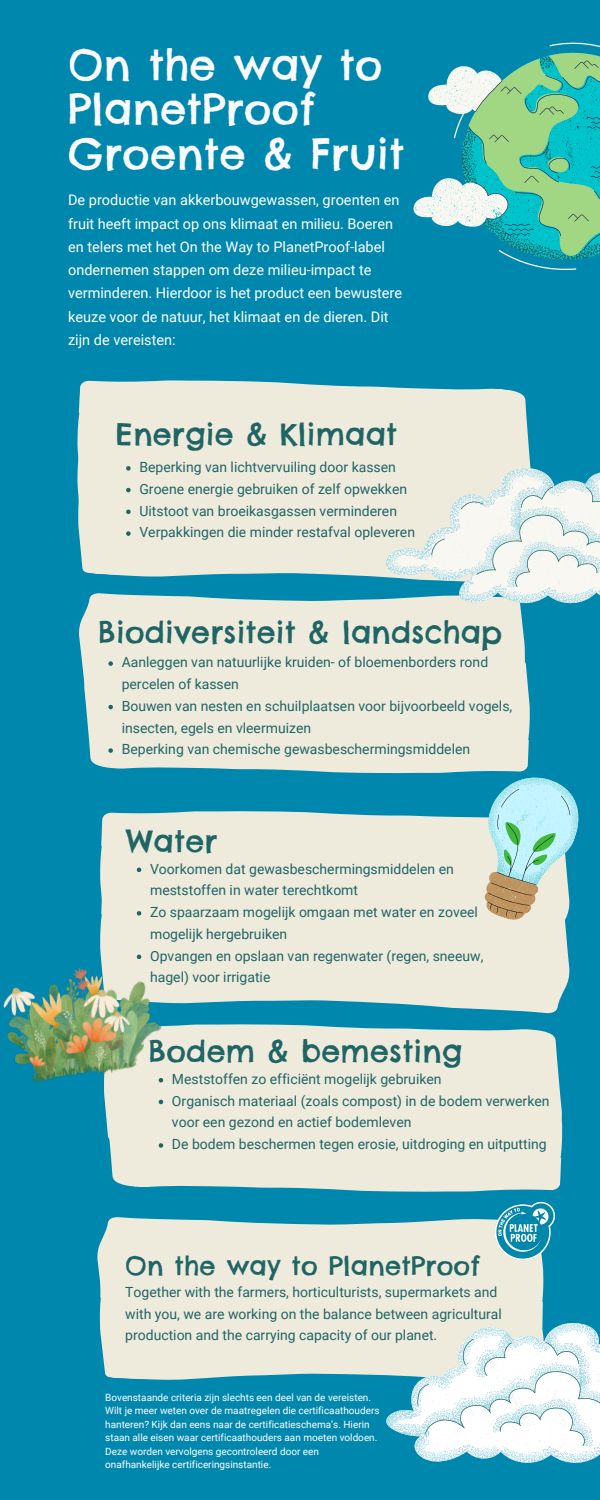
<style>
.page{position:relative;width:600px;height:1500px;background:#0087ae}
.page>*{position:absolute;margin:0;border:0;box-sizing:border-box;transform-origin:0 0}
.t1{font:41.9px/44.2px "Chelsea Market";letter-spacing:.01em;color:#f9fafd}
.t2{font:30px "Chelsea Market";letter-spacing:.01em;color:#1f6566}
.t3{font:25.6px "Chelsea Market";letter-spacing:.01em;color:#1f6566}
.t4{font:14.5px/23.2px "Roboto";color:#fff}
.t5{font:14px/21.8px "Roboto";color:#1f6566}
.t6{font:10px/13.5px "Roboto";color:#fff}
</style>
<div class="page">
<svg style="left:101px;top:811px;width:359px;height:38px;background:#dfe4d8"></svg>
<svg style="left:89px;top:741px;width:440px;height:33px;background:#d5e0d7"></svg>
<svg style="left:79px;top:571px;width:451px;height:170px;background:#d2dfd6"></svg>
<svg style="left:113px;top:1178px;width:448px;height:14px;fill:#efebdc"></svg>
<div style="left:104px;top:1037px;width:459px;height:141px;background:#efebdc"></div>
<svg style="left:100px;top:849px;width:470px;height:188px;background:#ceddd5"></svg>
<svg style="left:103px;top:1217px;width:392px;height:19px;fill:#efebdc"></svg>
<div style="left:97px;top:1236px;width:447px;height:144px;background:#efebdc"></div>
<svg style="left:80px;top:380px;width:427px;height:10px;fill:#efebdc"></svg>
<div style="left:77px;top:390px;width:454px;height:180px;background:#efebdc"></div>
<svg style="left:413px;top:42px;width:187px;height:228px"></svg>
<svg style="left:414px;top:50px;width:186px;height:212px"></svg>
<svg style="left:462px;top:53px;width:138px;height:207px;background:#5cc2a6"></svg>
<svg style="left:386px;top:1323px;width:214px;height:140px;background:#d4e8eb"></svg>
<svg style="left:386px;top:468px;width:214px;height:135px;background:#d6e5e3"></svg>
<svg style="left:460px;top:764px;width:119px;height:167px"></svg>
<svg style="left:137px;top:868px;width:4px;height:4px"></svg>
<svg style="left:137px;top:911px;width:4px;height:5px"></svg>
<svg style="left:137px;top:955px;width:4px;height:3px"></svg>
<img style="left:495px;top:1201px;width:60px;height:60px">
<img style="left:3px;top:958px;width:163px;height:128px">
<svg style="left:159px;top:1078px;width:4px;height:4px"></svg>
<svg style="left:159px;top:1100px;width:4px;height:4px"></svg>
<svg style="left:159px;top:1143px;width:4px;height:5px"></svg>
<svg style="left:126px;top:466px;width:5px;height:5px"></svg>
<svg style="left:126px;top:488px;width:5px;height:4px"></svg>
<svg style="left:126px;top:510px;width:5px;height:4px"></svg>
<svg style="left:126px;top:531px;width:5px;height:5px"></svg>
<svg style="left:108px;top:661px;width:5px;height:5px"></svg>
<svg style="left:108px;top:705px;width:5px;height:4px"></svg>
<svg style="left:108px;top:748px;width:5px;height:5px"></svg>
<p class="t1" style="left:68px;top:43px;width:338px">On the way to<br>PlanetProof<br>Groente &amp; Fruit</p>
<p class="t4" style="left:68px;top:189px;width:336px">De productie van akkerbouwgewassen, groenten en fruit heeft impact op ons klimaat en milieu. Boeren en telers met het On the Way to PlanetProof-label ondernemen stappen om deze milieu-impact te verminderen. Hierdoor is het product een bewustere keuze voor de natuur, het klimaat en de dieren. Dit zijn de vereisten:</p>
<p class="t2" style="left:116px;top:414px;width:283px">Energie &amp; Klimaat</p>
<p class="t5" style="left:139px;top:456px;width:258px">Beperking van lichtvervuiling door kassen</p>
<p class="t5" style="left:139px;top:478px;width:269px">Groene energie gebruiken of zelf opwekken</p>
<p class="t5" style="left:139px;top:500px;width:259px">Uitstoot van broeikasgassen verminderen</p>
<p class="t5" style="left:139px;top:522px;width:277px">Verpakkingen die minder restafval opleveren</p>
<p class="t2" style="left:98px;top:612px;width:406px">Biodiversiteit &amp; landschap</p>
<h2 class="t5" style="left:122px;top:652px;width:368px">Aanleggen van natuurlijke kruiden- of bloemenborders rond percelen of kassen</h2>
<p class="t5" style="left:122px;top:695px;width:392px">Bouwen van nesten en schuilplaatsen voor bijvoorbeeld vogels, insecten, egels en vleermuizen</p>
<p class="t5" style="left:122px;top:739px;width:350px">Beperking van chemische gewasbeschermingsmiddelen</p>
<p class="t2" style="left:126px;top:822px;width:93px">Water</p>
<h1 class="t5" style="left:150px;top:858px;width:305px">Voorkomen dat gewasbeschermingsmiddelen en meststoffen in water terechtkomt</h1>
<p class="t5" style="left:150px;top:901px;width:329px">Zo spaarzaam mogelijk omgaan met water en zoveel mogelijk hergebruiken</p>
<h4 class="t5" style="left:150px;top:945px;width:335px">Opvangen en opslaan van regenwater (regen, sneeuw, hagel) voor irrigatie</h4>
<p class="t2" style="left:148px;top:1032px;width:316px">Bodem &amp; bemesting</p>
<h2 class="t5" style="left:172px;top:1068px;width:271px">Meststoffen zo efficiënt mogelijk gebruiken</h2>
<p class="t5" style="left:172px;top:1090px;width:379px">Organisch materiaal (zoals compost) in de bodem verwerken voor een gezond en actief bodemleven</p>
<p class="t5" style="left:172px;top:1134px;width:376px">De bodem beschermen tegen erosie, uitdroging en uitputting</p>
<p class="t3" style="left:125px;top:1249px;width:356px">On the way to PlanetProof</p>
<p class="t5" style="left:125px;top:1281px;width:378px">Together with the farmers, horticulturists, supermarkets and with you, we are working on the balance between agricultural production and the carrying capacity of our planet.</p>
<h2 class="t6" style="left:105px;top:1391px;width:276px">Bovenstaande criteria zijn slechts een deel van de vereisten.<br>Wilt je meer weten over de maatregelen die certificaathouders hanteren? Kijk dan eens naar de certificatieschema’s. Hierin staan alle eisen waar certificaathouders aan moeten voldoen.<br>Deze worden vervolgens gecontroleerd door een onafhankelijke certificeringsinstantie.</h2>
</div>
